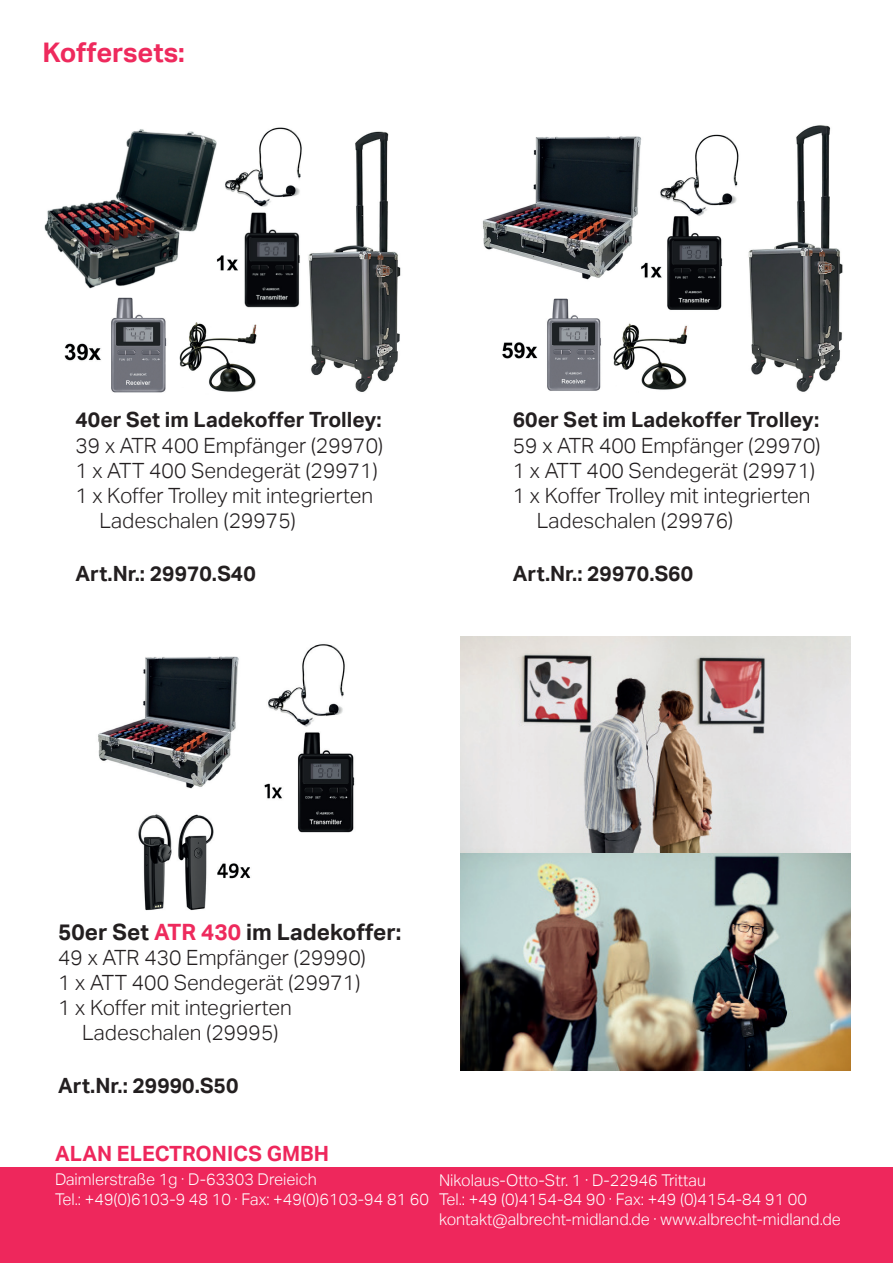
<style>
.page{position:relative;width:893px;height:1263px;background:#fff}
.page>*{position:absolute;margin:0;border:0;box-sizing:border-box;transform-origin:0 0}
.t1{font:700 27px "Aktiv Grotesk";color:#ee2a5d}
.t2{font:700 22.5px "Aktiv Grotesk";color:#231f20}
.t3{font:300 21px "Aktiv Grotesk";color:#231f20}
.t4{font:700 21px "Aktiv Grotesk";color:#231f20}
.t5{font:700 21px "Aktiv Grotesk";color:#ee275c}
.t6{font:300 16.2px/19.5px "Aktiv Grotesk";color:#fff}
.s1{color:#ee2a5d}
</style>
<div class="page">
<img style="left:482px;top:134px;width:257px;height:257px">
<img style="left:748px;top:125px;width:95px;height:267px">
<img style="left:44px;top:127px;width:357px;height:266px">
<img style="left:98px;top:644px;width:257px;height:267px">
<img style="left:461px;top:636px;width:389px;height:434px">
<div style="left:0;top:1167px;width:893px;height:96px;background:#ee275c"></div>
<p class="t1" style="left:43px;top:37px;width:144px">Koffersets:</p>
<p class="t4" style="left:75px;top:408px;width:308px">40er Set im Ladekoffer Trolley:</p>
<p class="t3" style="left:75px;top:433px;width:309px">39 x ATR 400 Empfänger (29970)</p>
<p class="t3" style="left:75px;top:458px;width:304px">1 x ATT 400 Sendegerät (29971)</p>
<p class="t3" style="left:75px;top:484px;width:299px">1 x Koffer Trolley mit integrierten</p>
<p class="t3" style="left:99px;top:509px;width:198px">Ladeschalen (29975)</p>
<p class="t4" style="left:75px;top:561px;width:182px">Art.Nr.: 29970.S40</p>
<p class="t4" style="left:513px;top:408px;width:308px">60er Set im Ladekoffer Trolley:</p>
<p class="t3" style="left:513px;top:433px;width:309px">59 x ATR 400 Empfänger (29970)</p>
<p class="t3" style="left:513px;top:458px;width:304px">1 x ATT 400 Sendegerät (29971)</p>
<p class="t3" style="left:513px;top:484px;width:299px">1 x Koffer Trolley mit integrierten</p>
<p class="t3" style="left:537px;top:509px;width:198px">Ladeschalen (29976)</p>
<p class="t4" style="left:513px;top:561px;width:182px">Art.Nr.: 29970.S60</p>
<p class="t2" style="left:58px;top:918px;width:345px">50er Set <span class="s1">ATR 430</span> im Ladekoffer:</p>
<p class="t3" style="left:58px;top:945px;width:309px">49 x ATR 430 Empfänger (29990)</p>
<p class="t3" style="left:58px;top:970px;width:304px">1 x ATT 400 Sendegerät (29971)</p>
<p class="t3" style="left:58px;top:995px;width:235px">1 x Koffer mit integrierten</p>
<p class="t3" style="left:82px;top:1021px;width:198px">Ladeschalen (29995)</p>
<p class="t4" style="left:58px;top:1073px;width:182px">Art.Nr.: 29990.S50</p>
<p class="t5" style="left:55px;top:1141px;width:275px">ALAN ELECTRONICS GMBH</p>
<p class="t6" style="left:55px;top:1170px;width:375px">Daimlerstraße 1g · D-63303 Dreieich<br>Tel.: +49(0)6103-9 48 10 · Fax: +49(0)6103-94 81 60</p>
<p class="t6" style="left:439px;top:1170px;width:403px">Nikolaus-Otto-Str. 1 · D-22946 Trittau<br>Tel.: +49 (0)4154-84 90 · Fax: +49 (0)4154-84 91 00 kontakt@albrecht-midland.de · www.albrecht-midland.de</p>
</div>
